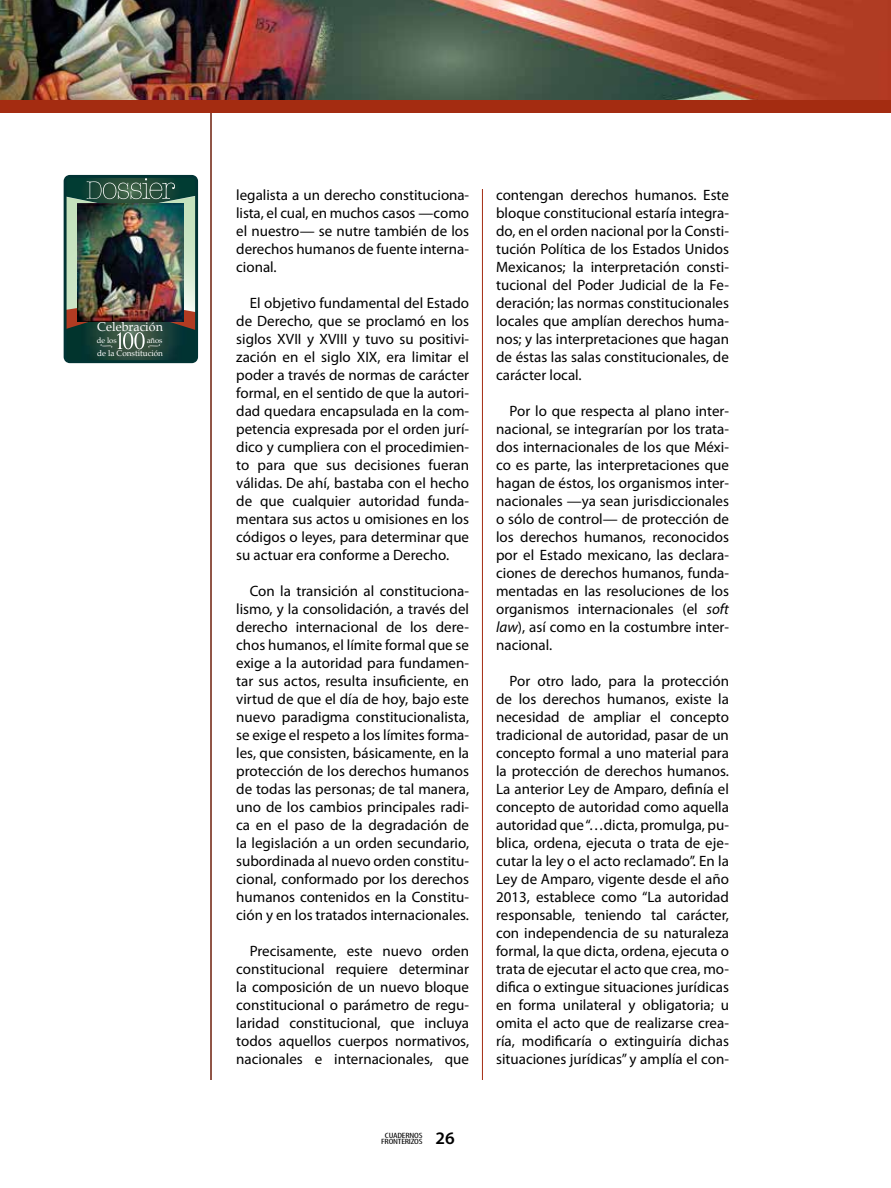
<style>
.page{position:relative;width:891px;height:1188px;background:#fff}
.page>*{position:absolute;margin:0;border:0;box-sizing:border-box;transform-origin:0 0}
.t1{font:600 17.7px "Myriad Pro";color:#000}
.t2{font:15px/18px "Myriad Pro";color:#000;text-align:justify}
.t3{font:12.45px "Palatino";color:#fff}
.t4{font:8.1px "Palatino";color:#fff}
.t5{font:condensed 7.65px/6px "Myriad Pro";letter-spacing:-.02em;color:#000;text-align:center;scale:1.37 1}
.t6{font:7.65px "Palatino";color:#fff}
.s1{font-style:italic}
</style>
<div class="page">
<img style="left:0;top:0;width:891px;height:100px">
<svg style="left:64px;top:175px;width:134px;height:188px;background:#48685a"></svg>
<img style="left:78px;top:204px;width:106px;height:117px">
<div style="left:0;top:100px;width:891px;height:13px;background:#a42c11"></div>
<hr style="left:211px;top:108px;width:1px;height:972px;background:#a42c11">
<hr style="left:482px;top:189px;width:1px;height:891px;background:#a42c11">
<p class="t3" style="left:97px;top:317px;width:67px">Celebración</p>
<p class="t6" style="left:97px;top:334px;width:22px">de los</p>
<p class="t6" style="left:147px;top:334px;width:17px">años</p>
<p class="t4" style="left:97px;top:347px;width:67px">de la Constitución</p>
<p class="t2" style="left:236px;top:186px;width:234px">legalista a un derecho constituciona&shy;lista, el cual, en muchos casos —como el nuestro— se nutre también de los derechos humanos de fuente interna&shy;cional.</p>
<p class="t2" style="left:236px;top:294px;width:234px;text-indent:14px">El objetivo fundamental del Estado de Derecho, que se proclamó en los siglos XVII y XVIII y tuvo su positivi&shy;zación en el siglo XIX, era limitar el poder a través de normas de carácter formal, en el sentido de que la autori&shy;dad quedara encapsulada en la com&shy;petencia expresada por el orden jurí&shy;dico y cumpliera con el procedimien&shy;to para que sus decisiones fueran válidas. De ahí, bastaba con el hecho de que cualquier autoridad funda&shy;mentara sus actos u omisiones en los códigos o leyes, para determinar que su actuar era conforme a Derecho.</p>
<p class="t2" style="left:236px;top:582px;width:234px;text-indent:14px">Con la transición al constituciona&shy;lismo, y la consolidación, a través del derecho internacional de los dere&shy;chos humanos, el límite formal que se exige a la autoridad para fundamen&shy;tar sus actos, resulta insuficiente, en virtud de que el día de hoy, bajo este nuevo paradigma constitucionalista, se exige el respeto a los límites forma&shy;les, que consisten, básicamente, en la protección de los derechos humanos de todas las personas; de tal manera, uno de los cambios principales radi&shy;ca en el paso de la degradación de la legislación a un orden secundario, subordinada al nuevo orden constitu&shy;cional, conformado por los derechos humanos contenidos en la Constitu&shy;ción y en los tratados internacionales.</p>
<p class="t2" style="left:236px;top:942px;width:234px;text-indent:14px">Precisamente, este nuevo orden constitucional requiere determinar la composición de un nuevo bloque constitucional o parámetro de regu&shy;laridad constitucional, que incluya todos aquellos cuerpos normativos, nacionales e internacionales, que</p>
<p class="t5" style="left:381px;top:1132px;width:32px">CUADERNOS<br>FRONTERIZOS</p>
<p class="t1" style="left:435px;top:1127px;width:21px">26</p>
<p class="t2" style="left:496px;top:186px;width:234px">contengan derechos humanos. Este bloque constitucional estaría integra&shy;do, en el orden nacional por la Consti&shy;tución Política de los Estados Unidos Mexicanos; la interpretación consti&shy;tucional del Poder Judicial de la Fe&shy;deración; las normas constitucionales locales que amplían derechos huma&shy;nos; y las interpretaciones que hagan de éstas las salas constitucionales, de carácter local.</p>
<p class="t2" style="left:496px;top:402px;width:234px;text-indent:14px">Por lo que respecta al plano inter&shy;nacional, se integrarían por los trata&shy;dos internacionales de los que Méxi&shy;co es parte, las interpretaciones que hagan de éstos, los organismos inter&shy;nacionales —ya sean jurisdiccionales o sólo de control— de protección de los derechos humanos, reconocidos por el Estado mexicano, las declara&shy;ciones de derechos humanos, funda&shy;mentadas en las resoluciones de los organismos internacionales (el <span class="s1">soft law</span>), así como en la costumbre inter&shy;nacional.</p>
<p class="t2" style="left:496px;top:672px;width:234px;text-indent:14px">Por otro lado, para la protección de los derechos humanos, existe la necesidad de ampliar el concepto tradicional de autoridad, pasar de un concepto formal a uno material para la protección de derechos humanos.<br>La anterior Ley de Amparo, definía el concepto de autoridad como aquella autoridad que “…dicta, promulga, pu&shy;blica, ordena, ejecuta o trata de eje&shy;cutar la ley o el acto reclamado”. En la Ley de Amparo, vigente desde el año 2013, establece como “La autoridad responsable, teniendo tal carácter, con independencia de su naturaleza formal, la que dicta, ordena, ejecuta o trata de ejecutar el acto que crea, mo&shy;difica o extingue situaciones jurídicas en forma unilateral y obligatoria; u omita el acto que de realizarse crea&shy;ría, modificaría o extinguiría dichas situaciones jurídicas” y amplía el con-</p>
</div>
